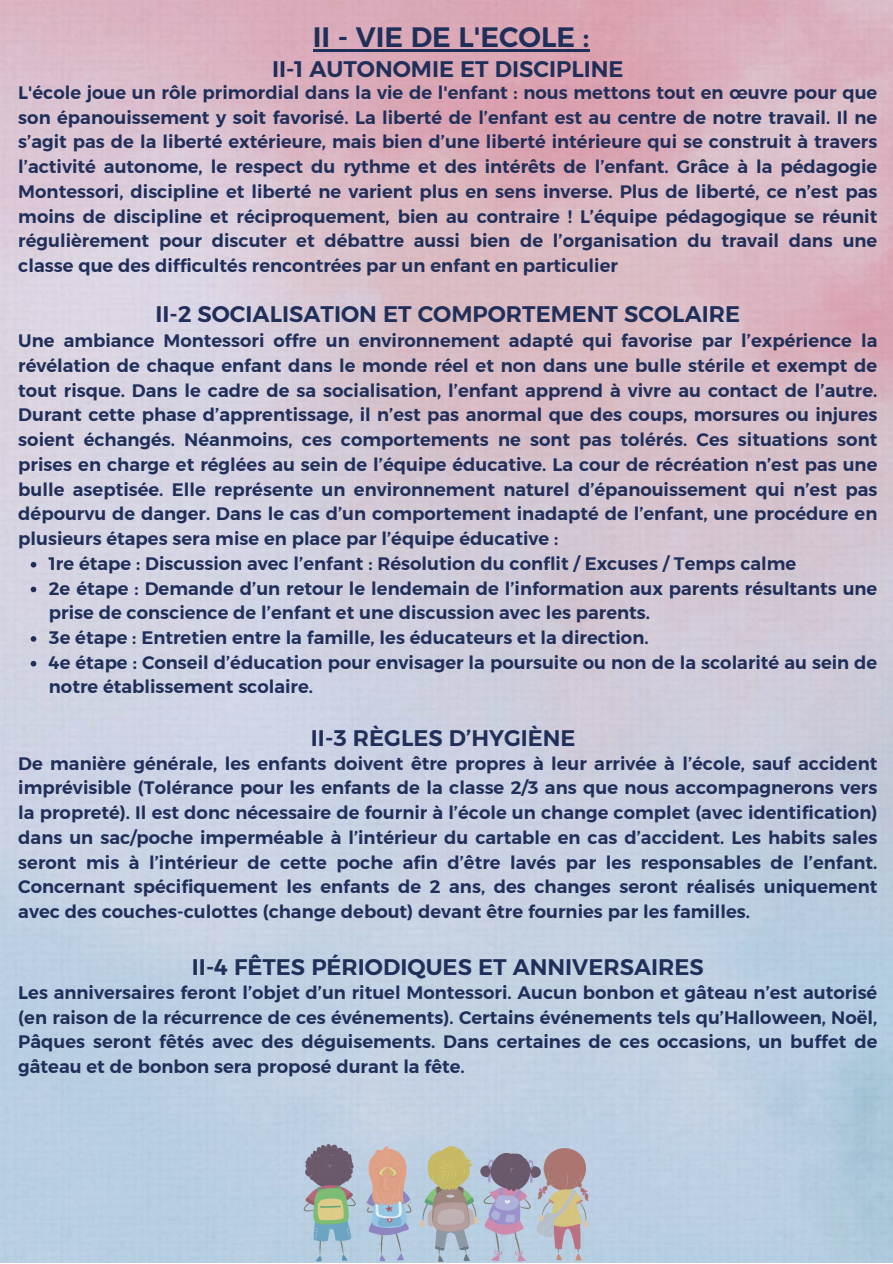
<style>
.page{position:relative;width:893px;height:1264px;background:#fff}
.page>*{position:absolute;margin:0;border:0;box-sizing:border-box;transform-origin:0 0}
.t1{font:700 27.9px "Kief Montaser Semi";color:#202f5a}
.t2{font:700 22.5px "Kief Montaser Semi";color:#202f5a}
.t3{font:700 18px/24.8px "Kief Montaser Semi";color:#202f5a;text-align:justify}
</style>
<div class="page">
<img style="left:0;top:0;width:892px;height:1262px">
<svg style="left:303px;top:1143px;width:53px;height:118px"></svg>
<svg style="left:365px;top:1145px;width:46px;height:116px"></svg>
<div style="left:473px;top:1216px;width:5px;height:8px;background:#d7c3ad;border-radius:50%"></div>
<svg style="left:421px;top:1141px;width:56px;height:120px"></svg>
<svg style="left:480px;top:1165px;width:13px;height:12px"></svg>
<svg style="left:483px;top:1147px;width:106px;height:114px"></svg>
<hr style="left:313px;top:49px;width:276px;height:2px;background:#202f5a">
<svg style="left:31px;top:562px;width:5px;height:5px"></svg>
<svg style="left:31px;top:586px;width:5px;height:6px"></svg>
<svg style="left:31px;top:636px;width:5px;height:5px"></svg>
<svg style="left:31px;top:661px;width:5px;height:5px"></svg>
<h1 class="t1" style="left:313px;top:20px;width:278px">II - VIE DE L'ECOLE :</h1>
<p class="t2" style="left:272px;top:55px;width:353px">II-1 AUTONOMIE ET DISCIPLINE</p>
<p class="t3" style="left:18px;top:80px;width:860px">L'école joue un rôle primordial dans la vie de l'enfant : nous mettons tout en œuvre pour que son épanouissement y soit favorisé. La liberté de l’enfant est au centre de notre travail. Il ne s’agit pas de la liberté extérieure, mais bien d’une liberté intérieure qui se construit à travers l’activité autonome, le respect du rythme et des intérêts de l’enfant. Grâce à la pédagogie Montessori, discipline et liberté ne varient plus en sens inverse. Plus de liberté, ce n’est pas moins de discipline et réciproquement, bien au contraire ! L’équipe pédagogique se réunit régulièrement pour discuter et débattre aussi bien de l’organisation du travail dans une classe que des difficultés rencontrées par un enfant en particulier</p>
<p class="t2" style="left:155px;top:300px;width:586px">II-2 SOCIALISATION ET COMPORTEMENT SCOLAIRE</p>
<p class="t3" style="left:18px;top:328px;width:860px">Une ambiance Montessori offre un environnement adapté qui favorise par l’expérience la révélation de chaque enfant dans le monde réel et non dans une bulle stérile et exempt de tout risque. Dans le cadre de sa socialisation, l’enfant apprend à vivre au contact de l’autre.<br>Durant cette phase d’apprentissage, il n’est pas anormal que des coups, morsures ou injures soient échangés. Néanmoins, ces comportements ne sont pas tolérés. Ces situations sont prises en charge et réglées au sein de l’équipe éducative. La cour de récréation n’est pas une bulle aseptisée. Elle représente un environnement naturel d’épanouissement qui n’est pas dépourvu de danger. Dans le cas d’un comportement inadapté de l’enfant, une procédure en plusieurs étapes sera mise en place par l’équipe éducative :</p>
<p class="t3" style="left:49px;top:551px;width:829px;text-align:left">1re étape : Discussion avec l’enfant : Résolution du conflit / Excuses / Temps calme<br>2e étape : Demande d’un retour le lendemain de l’information aux parents résultants une prise de conscience de l’enfant et une discussion avec les parents.<br>3e étape : Entretien entre la famille, les éducateurs et la direction.<br>4e étape : Conseil d’éducation pour envisager la poursuite ou non de la scolarité au sein de notre établissement scolaire.</p>
<p class="t2" style="left:311px;top:724px;width:266px">II-3 RÈGLES D’HYGIÈNE</p>
<p class="t3" style="left:18px;top:751px;width:860px">De manière générale, les enfants doivent être propres à leur arrivée à l’école, sauf accident imprévisible (Tolérance pour les enfants de la classe 2/3 ans que nous accompagnerons vers la propreté). Il est donc nécessaire de fournir à l’école un change complet (avec identification) dans un sac/poche imperméable à l’intérieur du cartable en cas d’accident. Les habits sales seront mis à l’intérieur de cette poche afin d’être lavés par les responsables de l’enfant.<br>Concernant spécifiquement les enfants de 2 ans, des changes seront réalisés uniquement avec des couches-culottes (change debout) devant être fournies par les familles.</p>
<p class="t2" style="left:192px;top:953px;width:513px">II-4 FÊTES PÉRIODIQUES ET ANNIVERSAIRES</p>
<p class="t3" style="left:18px;top:980px;width:860px">Les anniversaires feront l’objet d’un rituel Montessori. Aucun bonbon et gâteau n’est autorisé (en raison de la récurrence de ces événements). Certains événements tels qu’Halloween, Noël, Pâques seront fêtés avec des déguisements. Dans certaines de ces occasions, un buffet de gâteau et de bonbon sera proposé durant la fête.</p>
</div>
